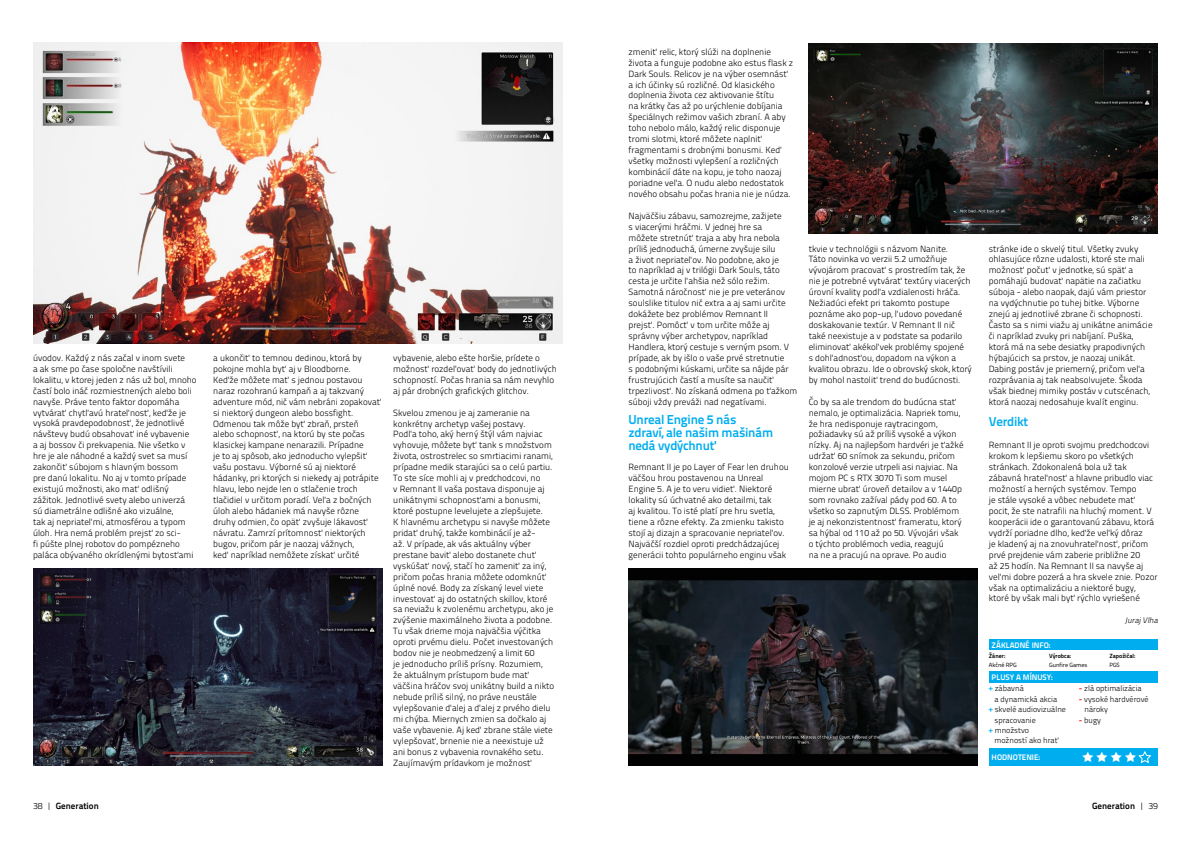
<style>
.page{position:relative;width:1191px;height:842px;background:#fff}
.page>*{position:absolute;margin:0;border:0;box-sizing:border-box;transform-origin:0 0}
.t1{font:700 13px/12.9px "Titillium Text 22 L";letter-spacing:-.02em;color:#00aeef}
.t2{font:300 9px/10.9px "Titillium Text 22 L";color:#000}
.t3{font:700 9px "Titillium Text 22 L";color:#000}
.t4{font:300 8px/10.4px "Titillium Text 22 L";color:#000}
.t5{font:700 8px "Titillium Text 22 L";color:#fff}
.t6{font:italic 300 8px "Titillium Text 22 L";color:#000}
.t7{font:700 6px "Titillium Text 22 L";color:#000}
.t8{font:6px "Titillium Text 22 L";color:#000}
.s1{font-weight:700;color:#00aeef}
.s2{font-weight:700;color:#f00}
.s3{font-weight:300}
</style>
<div class="page">
<div style="left:988px;top:639px;width:169px;height:11px;background:#00aeef"></div>
<div style="left:988px;top:671px;width:169px;height:11px;background:#00aeef"></div>
<div style="left:988px;top:748px;width:169px;height:17px;background:#00aeef"></div>
<img style="left:33px;top:42px;width:529px;height:301px">
<img style="left:33px;top:569px;width:349px;height:196px">
<img style="left:628px;top:569px;width:349px;height:196px">
<img style="left:808px;top:44px;width:349px;height:190px">
<p class="t2" style="left:33px;top:352px;width:165px">úvodov. Každý z nás začal v inom svete<br>a ak sme po čase spoločne navštívili lokalitu, v ktorej jeden z nás už bol, mnoho častí bolo ináč rozmiestnených alebo boli navyše. Práve tento faktor dopomáha vytvárať chytľavú hrateľnosť, keďže je vysoká pravdepodobnosť, že jednotlivé návštevy budú obsahovať iné vybavenie<br>a aj bossov či prekvapenia. Nie všetko v hre je ale náhodné a každý svet sa musí zakončiť súbojom s hlavným bossom<br>pre danú lokalitu. No aj v tomto prípade existujú možnosti, ako mať odlišný zážitok. Jednotlivé svety alebo univerzá sú diametrálne odlišné ako vizuálne,<br>tak aj nepriateľmi, atmosférou a typom úloh. Hra nemá problém prejsť zo sci-<br>fi púšte plnej robotov do pompézneho paláca obývaného okrídlenými bytosťami</p>
<p class="t2" style="left:213px;top:352px;width:170px">a ukončiť to temnou dedinou, ktorá by pokojne mohla byť aj v Bloodborne.<br>Keďže môžete mať s jednou postavou naraz rozohranú kampaň a aj takzvaný adventure mód, nič vám nebráni zopakovať si niektorý dungeon alebo bossfight.<br>Odmenou tak môže byť zbraň, prsteň alebo schopnosť, na ktorú by ste počas klasickej kampane nenarazili. Prípadne<br>je to aj spôsob, ako jednoducho vylepšiť vašu postavu. Výborné sú aj niektoré hádanky, pri ktorých si niekedy aj potrápite hlavu, lebo nejde len o stlačenie troch tlačidiel v určitom poradí. Veľa z bočných úloh alebo hádaniek má navyše rôzne druhy odmien, čo opäť zvyšuje lákavosť návratu. Zamrzí prítomnosť niektorých bugov, pričom pár je naozaj vážnych,<br>keď napríklad nemôžete získať určité</p>
<p class="t2" style="left:393px;top:352px;width:165px">vybavenie, alebo ešte horšie, prídete o možnosť rozdeľovať body do jednotlivých schopností. Počas hrania sa nám nevyhlo aj pár drobných grafických glitchov.</p>
<p class="t2" style="left:393px;top:406px;width:162px">Skvelou zmenou je aj zameranie na konkrétny archetyp vašej postavy.<br>Podľa toho, aký herný štýl vám najviac vyhovuje, môžete byť tank s množstvom života, ostrostrelec so smrtiacimi ranami, prípadne medik starajúci sa o celú partiu.<br>To ste síce mohli aj v predchodcovi, no<br>v Remnant II vaša postava disponuje aj unikátnymi schopnosťami a bonusmi, ktoré postupne levelujete a zlepšujete.<br>K hlavnému archetypu si navyše môžete pridať druhý, takže kombinácií je až-<br>až. V prípade, ak vás aktuálny výber prestane baviť alebo dostanete chuť vyskúšať nový, stačí ho zameniť za iný, pričom počas hrania môžete odomknúť úplné nové. Body za získaný level viete investovať aj do ostatných skillov, ktoré sa neviažu k zvolenému archetypu, ako je zvýšenie maximálneho života a podobne.<br>Tu však drieme moja najväčšia výčitka oproti prvému dielu. Počet investovaných bodov nie je neobmedzený a limit 60<br>je jednoducho príliš prísny. Rozumiem,<br>že aktuálnym prístupom bude mať väčšina hráčov svoj unikátny build a nikto nebude príliš silný, no práve neustále vylepšovanie ďalej a ďalej z prvého dielu mi chýba. Miernych zmien sa dočkalo aj vaše vybavenie. Aj keď zbrane stále viete vylepšovať, brnenie nie a neexistuje už ani bonus z vybavenia rovnakého setu.<br>Zaujímavým prídavkom je možnosť</p>
<p class="t2" style="left:628px;top:46px;width:166px">zmeniť relic, ktorý slúži na doplnenie života a funguje podobne ako estus flask z Dark Souls. Relicov je na výber osemnásť a ich účinky sú rozličné. Od klasického doplnenia života cez aktivovanie štítu<br>na krátky čas až po urýchlenie dobíjania špeciálnych režimov vašich zbraní. A aby toho nebolo málo, každý relic disponuje tromi slotmi, ktoré môžete naplniť fragmentami s drobnými bonusmi. Keď všetky možnosti vylepšení a rozličných kombinácií dáte na kopu, je toho naozaj poriadne veľa. O nudu alebo nedostatok nového obsahu počas hrania nie je núdza.</p>
<p class="t2" style="left:628px;top:210px;width:170px">Najväčšiu zábavu, samozrejme, zažijete<br>s viacerými hráčmi. V jednej hre sa<br>môžete stretnúť traja a aby hra nebola príliš jednoduchá, úmerne zvyšuje silu<br>a život nepriateľov. No podobne, ako je<br>to napríklad aj v trilógii Dark Souls, táto cesta je určite ľahšia než sólo režim.<br>Samotná náročnosť nie je pre veteránov soulslike titulov nič extra a aj sami určite dokážete bez problémov Remnant II<br>prejsť. Pomôcť v tom určite môže aj správny výber archetypov, napríklad Handlera, ktorý cestuje s verným psom. V prípade, ak by išlo o vaše prvé stretnutie<br>s podobnými kúskami, určite sa nájde pár frustrujúcich častí a musíte sa naučiť trpezlivosť. No získaná odmena po ťažkom súboji vždy preváži nad negatívami.</p>
<h1 class="t1" style="left:628px;top:413px;width:146px">Unreal Engine 5 nás zdraví, ale našim mašinám nedá vydýchnuť</h1>
<p class="t2" style="left:628px;top:461px;width:162px">Remnant II je po Layer of Fear len druhou väčšou hrou postavenou na Unreal Engine 5. A je to veru vidieť. Niektoré lokality sú úchvatné ako detailmi, tak<br>aj kvalitou. To isté platí pre hru svetla, tiene a rôzne efekty. Za zmienku takisto stojí aj dizajn a spracovanie nepriateľov.<br>Najväčší rozdiel oproti predchádzajúcej generácii tohto populárneho enginu však</p>
<p class="t2" style="left:808px;top:242px;width:165px">tkvie v technológii s názvom Nanite.<br>Táto novinka vo verzii 5.2 umožňuje vývojárom pracovať s prostredím tak, že nie je potrebné vytvárať textúry viacerých úrovní kvality podľa vzdialenosti hráča.<br>Nežiadúci efekt pri takomto postupe poznáme ako pop-up, ľudovo povedané doskakovanie textúr. V Remnant II nič také neexistuje a v podstate sa podarilo eliminovať akékoľvek problémy spojené<br>s dohľadnosťou, dopadom na výkon a kvalitou obrazu. Ide o obrovský skok, ktorý by mohol nastoliť trend do budúcnosti.</p>
<p class="t2" style="left:808px;top:396px;width:156px">Čo by sa ale trendom do budúcna stať nemalo, je optimalizácia. Napriek tomu, že hra nedisponuje raytracingom, požiadavky sú až príliš vysoké a výkon nízky. Aj na najlepšom hardvéri je ťažké udržať 60 snímok za sekundu, pričom konzolové verzie utrpeli asi najviac. Na mojom PC s RTX 3070 Ti som musel mierne ubrať úroveň detailov a v 1440p som rovnako zažíval pády pod 60. A to všetko so zapnutým DLSS. Problémom je aj nekonzistentnosť frameratu, ktorý sa hýbal od 110 až po 50. Vývojári však o týchto problémoch vedia, reagujú<br>na ne a pracujú na oprave. Po audio</p>
<p class="t2" style="left:988px;top:242px;width:165px">stránke ide o skvelý titul. Všetky zvuky ohlasujúce rôzne udalosti, ktoré ste mali možnosť počuť v jednotke, sú späť a pomáhajú budovať napätie na začiatku súboja - alebo naopak, dajú vám priestor na vydýchnutie po tuhej bitke. Výborne znejú aj jednotlivé zbrane či schopnosti.<br>Často sa s nimi viažu aj unikátne animácie či napríklad zvuky pri nabíjaní. Puška, ktorá má na sebe desiatky prapodivných hýbajúcich sa prstov, je naozaj unikát.<br>Dabing postáv je priemerný, pričom veľa rozprávania aj tak neabsolvujete. Škoda však biednej mimiky postáv v cutscénach, ktorá naozaj nedosahuje kvalít enginu.</p>
<h1 class="t1" style="left:988px;top:415px;width:41px">Verdikt</h1>
<p class="t2" style="left:988px;top:439px;width:170px">Remnant II je oproti svojmu predchodcovi krokom k lepšiemu skoro po všetkých stránkach. Zdokonalená bola už tak zábavná hrateľnosť a hlavne pribudlo viac možností a herných systémov. Tempo<br>je stále vysoké a vôbec nebudete mať pocit, že ste natrafili na hluchý moment. V kooperácii ide o garantovanú zábavu, ktorá vydrží poriadne dlho, keďže veľký dôraz<br>je kladený aj na znovuhrateľnosť, pričom prvé prejdenie vám zaberie približne 20<br>až 25 hodín. Na Remnant II sa navyše aj veľmi dobre pozerá a hra skvele znie. Pozor však na optimalizáciu a niektoré bugy, ktoré by však mali byť rýchlo vyriešené</p>
<p class="t6" style="left:1124px;top:615px;width:36px">Juraj Vlha</p>
<p class="t5" style="left:991px;top:638px;width:60px">ZÁKLADNÉ INFO:</p>
<p class="t4" style="left:988px;top:683px;width:37px"><span class="s1">+</span> zábavná</p>
<p class="t4" style="left:994px;top:693px;width:64px">a dynamická akcia</p>
<p class="t4" style="left:988px;top:704px;width:79px"><span class="s1">+</span> skvelé audiovizuálne</p>
<p class="t4" style="left:994px;top:714px;width:43px">spracovanie</p>
<p class="t4" style="left:988px;top:725px;width:42px"><span class="s1">+</span> množstvo</p>
<p class="t4" style="left:994px;top:735px;width:66px">možností ako hrať</p>
<p class="t7" style="left:988px;top:651px;width:18px">Žáner:</p>
<p class="t8" style="left:988px;top:661px;width:30px">Akčné RPG</p>
<p class="t7" style="left:1049px;top:651px;width:24px">Výrobca:</p>
<p class="t8" style="left:1049px;top:661px;width:40px">Gunfire Games</p>
<p class="t7" style="left:1109px;top:651px;width:28px">Zapožičal:</p>
<p class="t8" style="left:1109px;top:661px;width:12px">PGS</p>
<p class="t4" style="left:1078px;top:683px;width:64px"><span class="s2">-</span> zlá optimalizácia</p>
<p class="t4" style="left:1084px;top:693px;width:66px;text-indent:-6px"><span class="s2">-</span> vysoké hardvérové nároky</p>
<p class="t4" style="left:1078px;top:714px;width:24px"><span class="s2">-</span> bugy</p>
<p class="t5" style="left:991px;top:671px;width:63px">PLUSY A MÍNUSY:</p>
<p class="t5" style="left:991px;top:751px;width:50px">HODNOTENIE:</p>
<p class="t3" style="left:33px;top:799px;width:67px"><span class="s3">38 |</span> Generation</p>
<p class="t3" style="left:1092px;top:799px;width:67px">Generation <span class="s3">| 39</span></p>
</div>
